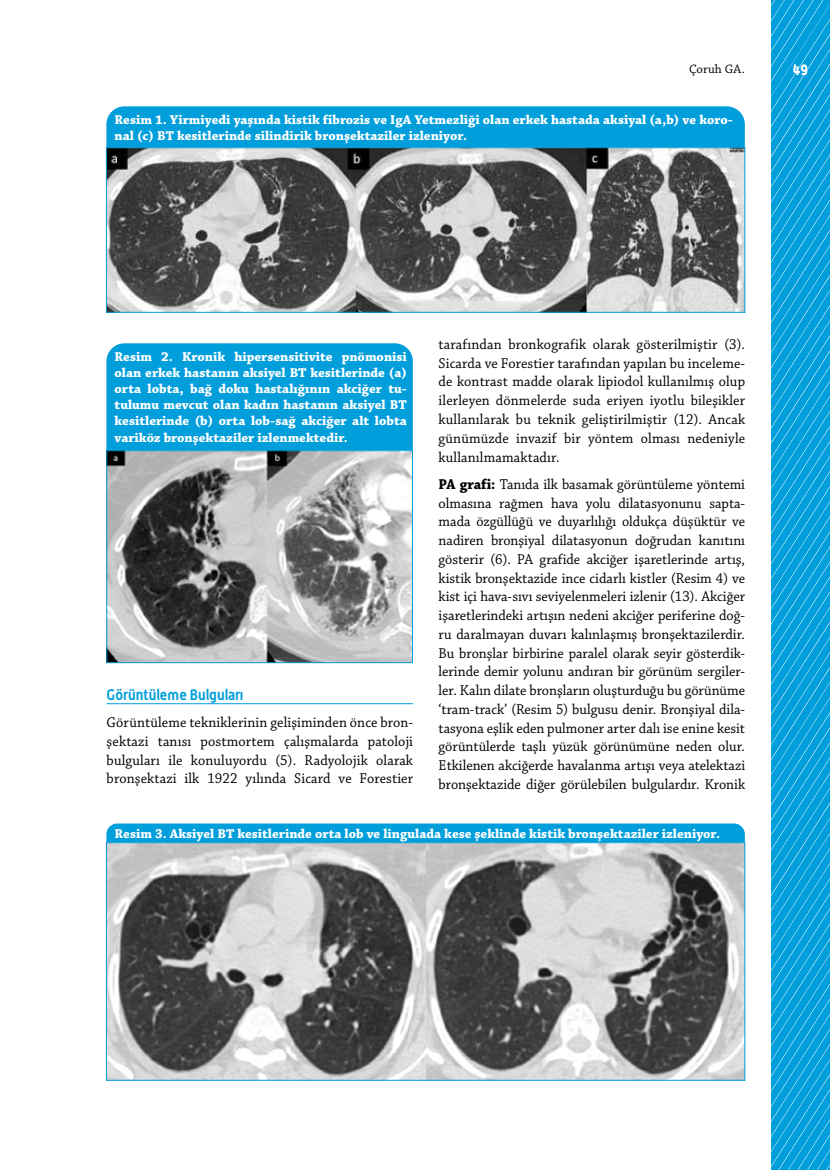
<style>
.page{position:relative;width:830px;height:1170px;background:#fff}
.page>*{position:absolute;margin:0;border:0;box-sizing:border-box;transform-origin:0 0}
.t1{font:15px/18.8px "Chaparral Pro";letter-spacing:.01em;color:#000;text-align:justify;scale:.95 1}
.t2{font:700 15px "Alwyn OT";color:#009edb;scale:.95 1}
.t3{font:700 15px "Alwyn OT";color:#fff;scale:.85 1}
.t4{font:700 13.5px/16.2px "Chaparral Pro";color:#fff}
.t5{font:12.9px "Chaparral Pro";color:#000}
.s1{font-weight:700}
</style>
<div class="page">
<svg style="left:771px;top:0;width:58px;height:1169px;background:#0ea3dc"></svg>
<hr style="left:107px;top:703px;width:306px;height:1px;background:#009edb">
<div style="left:106px;top:106px;width:638px;height:41px;background:#009edb"></div>
<img style="left:108px;top:149px;width:634px;height:162px">
<div style="left:106px;top:147px;width:638px;height:166px;border:1px solid #009edb"></div>
<div style="left:106px;top:823px;width:638px;height:19px;background:#009edb"></div>
<img style="left:108px;top:844px;width:634px;height:234px">
<div style="left:106px;top:842px;width:638px;height:238px;border:1px solid #009edb"></div>
<div style="left:106px;top:343px;width:306px;height:107px;background:#009edb"></div>
<img style="left:108px;top:452px;width:302px;height:209px">
<div style="left:106px;top:450px;width:306px;height:213px;border:1px solid #009edb"></div>
<p class="t5" style="left:688px;top:62px;width:57px">Çoruh GA.</p>
<p class="t3" style="left:792px;top:61px;width:19px">49</p>
<p class="t4" style="left:114px;top:112px;width:619px">Resim 1. Yirmiyedi yaşında kistik fibrozis ve IgA Yetmezliği olan erkek hastada aksiyal (a,b) ve koro&shy;nal (c) BT kesitlerinde silindirik bronşektaziler izleniyor.</p>
<p class="t4" style="left:114px;top:349px;width:294px;text-align:justify">Resim 2. Kronik hipersensitivite pnömonisi olan erkek hastanın aksiyel BT kesitlerinde (a) orta lobta, bağ doku hastalığının akciğer tu&shy;tulumu mevcut olan kadın hastanın aksiyel BT kesitlerinde (b) orta lob-sağ akciğer alt lobta variköz bronşektaziler izlenmektedir.</p>
<p class="t2" style="left:107px;top:685px;width:145px">Görüntüleme Bulguları</p>
<p class="t1" style="left:107px;top:713px;width:324px">Görüntüleme tekniklerinin gelişiminden önce bron&shy;şektazi tanısı postmortem çalışmalarda patoloji bulguları ile konuluyordu (5). Radyolojik olarak bronşektazi ilk 1922 yılında Sicard ve Forestier</p>
<p class="t1" style="left:438px;top:335px;width:324px">tarafından bronkografik olarak gösterilmiştir (3).<br>Sicarda ve Forestier tarafından yapılan bu inceleme&shy;de kontrast madde olarak lipiodol kullanılmış olup ilerleyen dönmelerde suda eriyen iyotlu bileşikler kullanılarak bu teknik geliştirilmiştir (12). Ancak günümüzde invazif bir yöntem olması nedeniyle kullanılmamaktadır.</p>
<p class="t1" style="left:438px;top:475px;width:324px"><span class="s1">PA grafi:</span> Tanıda ilk basamak görüntüleme yöntemi olmasına rağmen hava yolu dilatasyonunu sapta&shy;mada özgüllüğü ve duyarlılığı oldukça düşüktür ve nadiren bronşiyal dilatasyonun doğrudan kanıtını gösterir (6). PA grafide akciğer işaretlerinde artış, kistik bronşektazide ince cidarlı kistler (Resim 4) ve kist içi hava-sıvı seviyelenmeleri izlenir (13). Akciğer işaretlerindeki artışın nedeni akciğer periferine doğ&shy;ru daralmayan duvarı kalınlaşmış bronşektazilerdir.<br>Bu bronşlar birbirine paralel olarak seyir gösterdik&shy;lerinde demir yolunu andıran bir görünüm sergiler&shy;ler. Kalın dilate bronşların oluşturduğu bu görünüme ‘tram-track’ (Resim 5) bulgusu denir. Bronşiyal dila&shy;tasyona eşlik eden pulmoner arter dalı ise enine kesit görüntülerde taşlı yüzük görünümüne neden olur.<br>Etkilenen akciğerde havalanma artışı veya atelektazi bronşektazide diğer görülebilen bulgulardır. Kronik</p>
<p class="t4" style="left:114px;top:826px;width:607px">Resim 3. Aksiyel BT kesitlerinde orta lob ve lingulada kese şeklinde kistik bronşektaziler izleniyor.</p>
</div>
